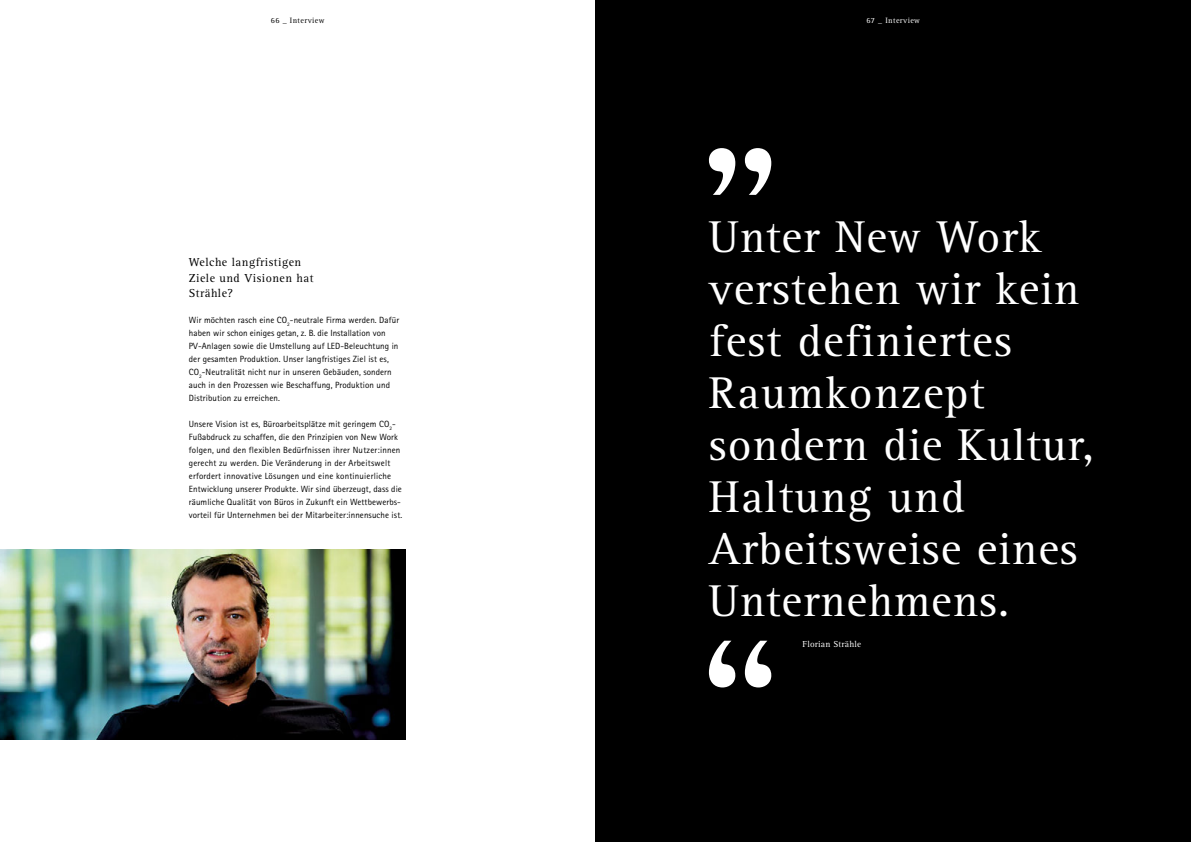
<style>
.page{position:relative;width:1191px;height:842px;background:#fff}
.page>*{position:absolute;margin:0;border:0;box-sizing:border-box;transform-origin:0 0}
.t1{font:46px/52px "Rotis Serif Pro";letter-spacing:.02em;color:#fff}
.t2{font:12px/15.2px "Rotis Serif Pro";letter-spacing:.04em;color:#000}
.t3{font:9px/13px "Rotis Sans Serif Pro";letter-spacing:.01em;color:#000}
.t4{font:9px "Rotis Serif Pro";letter-spacing:.02em;color:#fff}
.t5{font:8px "Rotis Serif Pro";letter-spacing:.05em;color:#000}
.t6{font:8px "Rotis Serif Pro";letter-spacing:.05em;color:#fff}
</style>
<div class="page">
<div style="left:595px;top:0;width:596px;height:842px;background:#000"></div>
<svg style="left:709px;top:148px;width:62px;height:47px"></svg>
<svg style="left:709px;top:641px;width:62px;height:46px"></svg>
<img style="left:0;top:550px;width:405px;height:189px">
<p class="t5" style="left:271px;top:15px;width:55px">66 _ Interview</p>
<p class="t6" style="left:866px;top:15px;width:55px">67 _ Interview</p>
<h2 class="t2" style="left:189px;top:255px;width:126px">Welche langfristigen<br>Ziele und Visionen hat<br>Strähle?</h2>
<p class="t3" style="left:189px;top:313px;width:212px">Wir möchten rasch eine CO<sub>2</sub>-neutrale Firma werden. Dafür haben wir schon einiges getan, z. B. die Installation von PV-Anlagen sowie die Umstellung auf LED-Beleuchtung in der gesamten Produktion. Unser langfristiges Ziel ist es, CO<sub>2</sub>-Neutralität nicht nur in unseren Gebäuden, sondern auch in den Prozessen wie Beschaffung, Produktion und Distribution zu erreichen.</p>
<p class="t3" style="left:189px;top:417px;width:215px">Unsere Vision ist es, Büroarbeitsplätze mit geringem CO<sub>2</sub>- Fußabdruck zu schaffen, die den Prinzipien von New Work folgen, und den flexiblen Bedürfnissen ihrer Nutzer:innen gerecht zu werden. Die Veränderung in der Arbeitswelt erfordert innovative Lösungen und eine kontinuierliche Entwicklung unserer Produkte. Wir sind überzeugt, dass die räumliche Qualität von Büros in Zukunft ein Wettbewerbs&shy;vorteil für Unternehmen bei der Mitarbeiter:innensuche ist.</p>
<h1 class="t1" style="left:709px;top:210px;width:386px">Unter New Work verstehen wir kein fest definiertes<br>Raumkonzept sondern die Kultur,<br>Haltung und<br>Arbeitsweise eines<br>Unternehmens.</h1>
<p class="t4" style="left:802px;top:639px;width:60px">Florian Strähle</p>
</div>
